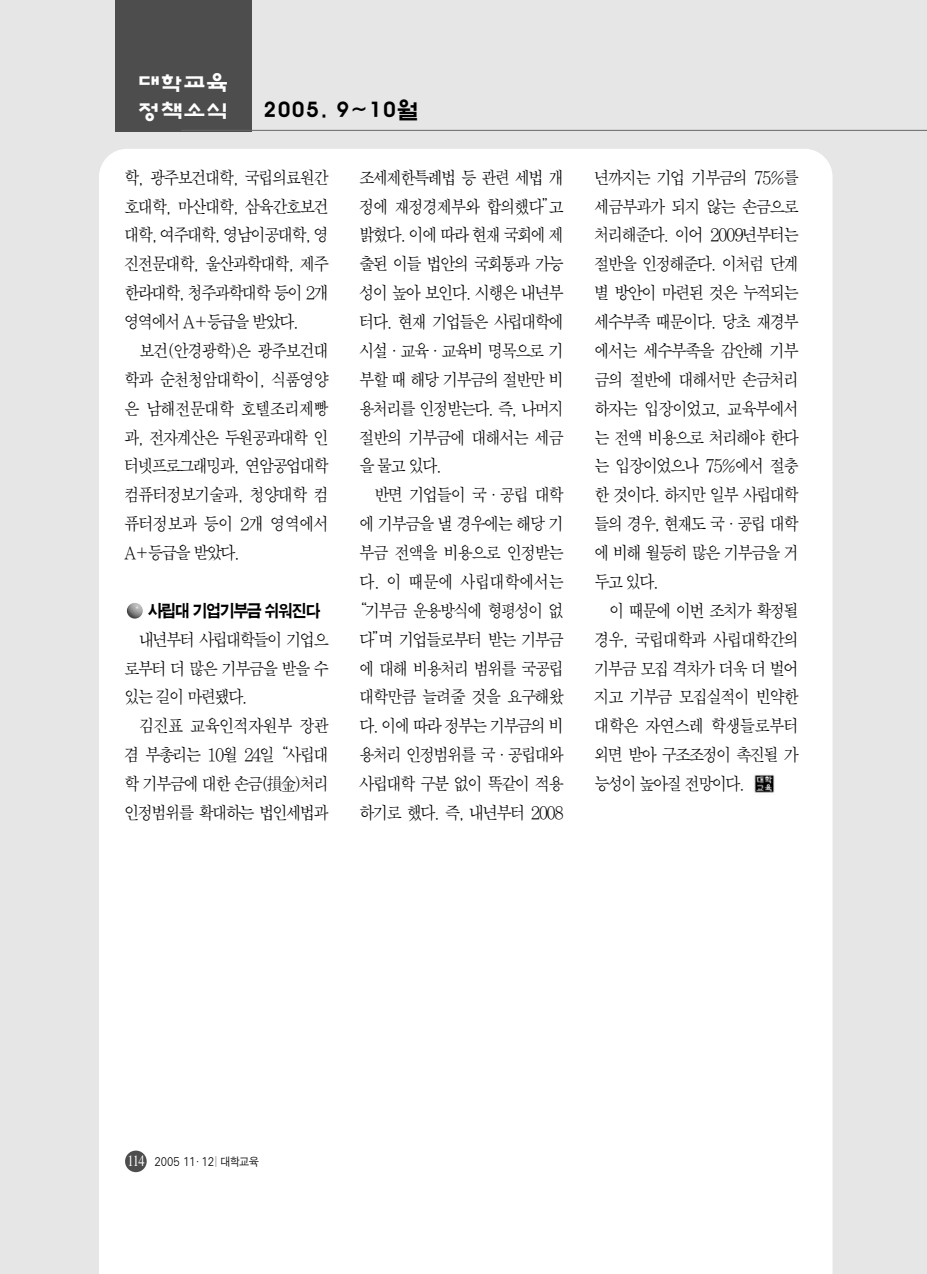
<style>
.page{position:relative;width:927px;height:1274px;background:#fff}
.page>*{position:absolute;margin:0;border:0;box-sizing:border-box;transform-origin:0 0}
.t1{font:700 22.75px "HY Yeaso L";color:#000}
.t2{font:700 22.75px/27.3px "HY Yeaso L";color:#fff}
.t3{font:17.5px "SM Amu";letter-spacing:-.135em;color:#000;scale:.9 1}
.t4{font:17.5px "SM Amu";letter-spacing:-.115em;color:#000;scale:.9 1}
.t5{font:17.5px "SM Amu";letter-spacing:-.1em;color:#000;scale:.9 1}
.t6{font:17.5px "SM Amu";letter-spacing:-.075em;color:#000;scale:.9 1}
.t7{font:17.5px "SM Amu";letter-spacing:-.105em;color:#000;scale:.9 1}
.t8{font:17.5px "SM Amu";letter-spacing:-.11em;color:#000;scale:.9 1}
.t9{font:17.5px "SM Amu";letter-spacing:-.085em;color:#000;scale:.9 1}
.t10{font:17.5px "SM Amu";letter-spacing:-.065em;color:#000;scale:.9 1}
.t11{font:17.5px "SM Ago K";letter-spacing:-.14em;color:#000;scale:.9 1}
.t12{font:17.5px "SM Amu";letter-spacing:-.08em;color:#000;scale:.9 1}
.t13{font:11.38px "SM Ago J";letter-spacing:-.07em;color:#000;scale:.9 1}
.s1{font-family:"Times";font-size:15.75px;color:#fff}
</style>
<div class="page">
<div style="left:0;top:0;width:926px;height:1274px;background:#e6e6e6"></div>
<div style="left:99px;top:149px;width:733px;height:1125px;background:#fff"></div>
<div style="left:115px;top:0;width:136px;height:131px;background:#4d4d4d"></div>
<hr style="left:181px;top:130px;width:745px;height:1px;background:#666">
<img style="left:753px;top:774px;width:21px;height:20px">
<img style="left:127px;top:603px;width:16px;height:16px">
<div style="left:125px;top:1151px;width:22px;height:21px;background:#4d4d4d;border-radius:50%"></div>
<p class="t2" style="left:137px;top:71px;width:92px">대학교육 정책소식</p>
<p class="t1" style="left:263px;top:100px;width:158px">2005. 9~10월</p>
<p class="t3" style="left:124px;top:170px;width:229px">학, 광주보건대학, 국립의료원간</p>
<p class="t3" style="left:124px;top:198px;width:229px">호대학, 마산대학, 삼육간호보건</p>
<p class="t3" style="left:124px;top:227px;width:229px">대학, 여주대학, 영남이공대학, 영</p>
<p class="t3" style="left:124px;top:256px;width:229px">진전문대학, 울산과학대학, 제주</p>
<p class="t3" style="left:124px;top:285px;width:229px">한라대학, 청주과학대학 등이 2개</p>
<p class="t3" style="left:124px;top:314px;width:196px">영역에서 A+등급을 받았다.</p>
<p class="t7" style="left:139px;top:343px;width:213px">보건(안경광학)은 광주보건대</p>
<p class="t5" style="left:124px;top:372px;width:229px">학과 순천청암대학이, 식품영양</p>
<p class="t6" style="left:124px;top:401px;width:229px">은 남해전문대학 호텔조리제빵</p>
<p class="t3" style="left:124px;top:429px;width:229px">과, 전자계산은 두원공과대학 인</p>
<p class="t3" style="left:124px;top:458px;width:229px">터넷프로그래밍과, 연암공업대학</p>
<p class="t5" style="left:124px;top:487px;width:229px">컴퓨터정보기술과, 청양대학 컴</p>
<p class="t9" style="left:124px;top:516px;width:229px">퓨터정보과 등이 2개 영역에서</p>
<p class="t3" style="left:124px;top:545px;width:130px">A+등급을 받았다.</p>
<p class="t11" style="left:147px;top:603px;width:194px">사립대 기업기부금 쉬워진다</p>
<p class="t3" style="left:139px;top:632px;width:213px">내년부터 사립대학들이 기업으</p>
<p class="t3" style="left:124px;top:660px;width:229px">로부터 더 많은 기부금을 받을 수</p>
<p class="t3" style="left:124px;top:689px;width:139px">있는 길이 마련됐다.</p>
<p class="t12" style="left:139px;top:718px;width:213px">김진표 교육인적자원부 장관</p>
<p class="t3" style="left:124px;top:747px;width:229px">겸 부총리는 10월 24일“사립대</p>
<p class="t3" style="left:124px;top:776px;width:229px">학 기부금에 대한 손금(損金)처리</p>
<p class="t3" style="left:124px;top:805px;width:229px">인정범위를 확대하는 법인세법과</p>
<p class="t3" style="left:359px;top:170px;width:229px">조세제한특례법 등 관련 세법 개</p>
<p class="t8" style="left:359px;top:198px;width:229px">정에 재정경제부와 합의했다”고</p>
<p class="t3" style="left:359px;top:227px;width:229px">밝혔다. 이에 따라 현재 국회에 제</p>
<p class="t3" style="left:359px;top:256px;width:229px">출된 이들 법안의 국회통과 가능</p>
<p class="t3" style="left:359px;top:285px;width:229px">성이 높아 보인다. 시행은 내년부</p>
<p class="t3" style="left:359px;top:314px;width:229px">터다. 현재 기업들은 사립대학에</p>
<p class="t3" style="left:359px;top:343px;width:229px">시설·교육·교육비 명목으로 기</p>
<p class="t3" style="left:359px;top:372px;width:229px">부할 때 해당 기부금의 절반만 비</p>
<p class="t3" style="left:359px;top:401px;width:229px">용처리를 인정받는다. 즉, 나머지</p>
<p class="t4" style="left:359px;top:429px;width:229px">절반의 기부금에 대해서는 세금</p>
<p class="t3" style="left:359px;top:458px;width:94px">을 물고 있다.</p>
<p class="t3" style="left:374px;top:487px;width:213px">반면 기업들이 국·공립 대학</p>
<p class="t3" style="left:359px;top:516px;width:229px">에 기부금을 낼 경우에는 해당 기</p>
<p class="t4" style="left:359px;top:545px;width:229px">부금 전액을 비용으로 인정받는</p>
<p class="t10" style="left:359px;top:574px;width:229px">다. 이 때문에 사립대학에서는</p>
<p class="t3" style="left:351px;top:603px;width:238px">“기부금 운용방식에 형평성이 없</p>
<p class="t3" style="left:359px;top:632px;width:229px">다”며 기업들로부터 받는 기부금</p>
<p class="t3" style="left:359px;top:660px;width:229px">에 대해 비용처리 범위를 국공립</p>
<p class="t4" style="left:359px;top:689px;width:229px">대학만큼 늘려줄 것을 요구해왔</p>
<p class="t3" style="left:359px;top:718px;width:229px">다. 이에 따라 정부는 기부금의 비</p>
<p class="t3" style="left:359px;top:747px;width:229px">용처리 인정범위를 국·공립대와</p>
<p class="t3" style="left:359px;top:776px;width:229px">사립대학 구분 없이 똑같이 적용</p>
<p class="t3" style="left:359px;top:805px;width:229px">하기로 했다. 즉, 내년부터 2008</p>
<p class="t3" style="left:594px;top:170px;width:229px">년까지는 기업 기부금의 75%를</p>
<p class="t4" style="left:594px;top:198px;width:229px">세금부과가 되지 않는 손금으로</p>
<p class="t3" style="left:594px;top:227px;width:229px">처리해준다. 이어 2009년부터는</p>
<p class="t3" style="left:594px;top:256px;width:229px">절반을 인정해준다. 이처럼 단계</p>
<p class="t3" style="left:594px;top:285px;width:229px">별 방안이 마련된 것은 누적되는</p>
<p class="t3" style="left:594px;top:314px;width:229px">세수부족 때문이다. 당초 재경부</p>
<p class="t4" style="left:594px;top:343px;width:229px">에서는 세수부족을 감안해 기부</p>
<p class="t4" style="left:594px;top:372px;width:229px">금의 절반에 대해서만 손금처리</p>
<p class="t5" style="left:594px;top:401px;width:229px">하자는 입장이었고, 교육부에서</p>
<p class="t3" style="left:594px;top:429px;width:229px">는 전액 비용으로 처리해야 한다</p>
<p class="t3" style="left:594px;top:458px;width:229px">는 입장이었으나 75%에서 절충</p>
<p class="t3" style="left:594px;top:487px;width:229px">한 것이다. 하지만 일부 사립대학</p>
<p class="t3" style="left:594px;top:516px;width:229px">들의 경우, 현재도 국·공립 대학</p>
<p class="t3" style="left:594px;top:545px;width:229px">에 비해 월등히 많은 기부금을 거</p>
<p class="t3" style="left:594px;top:574px;width:74px">두고 있다.</p>
<p class="t3" style="left:609px;top:603px;width:213px">이 때문에 이번 조치가 확정될</p>
<p class="t5" style="left:594px;top:632px;width:229px">경우, 국립대학과 사립대학간의</p>
<p class="t3" style="left:594px;top:660px;width:229px">기부금 모집 격차가 더욱 더 벌어</p>
<p class="t4" style="left:594px;top:689px;width:229px">지고 기부금 모집실적이 빈약한</p>
<p class="t6" style="left:594px;top:718px;width:229px">대학은 자연스레 학생들로부터</p>
<p class="t3" style="left:594px;top:747px;width:229px">외면 받아 구조조정이 촉진될 가</p>
<p class="t3" style="left:594px;top:776px;width:169px">능성이 높아질 전망이다.</p>
<p class="t13" style="left:127px;top:1157px;width:148px"><span class="s1">114</span> 2005 11₩12| 대학교육</p>
</div>
